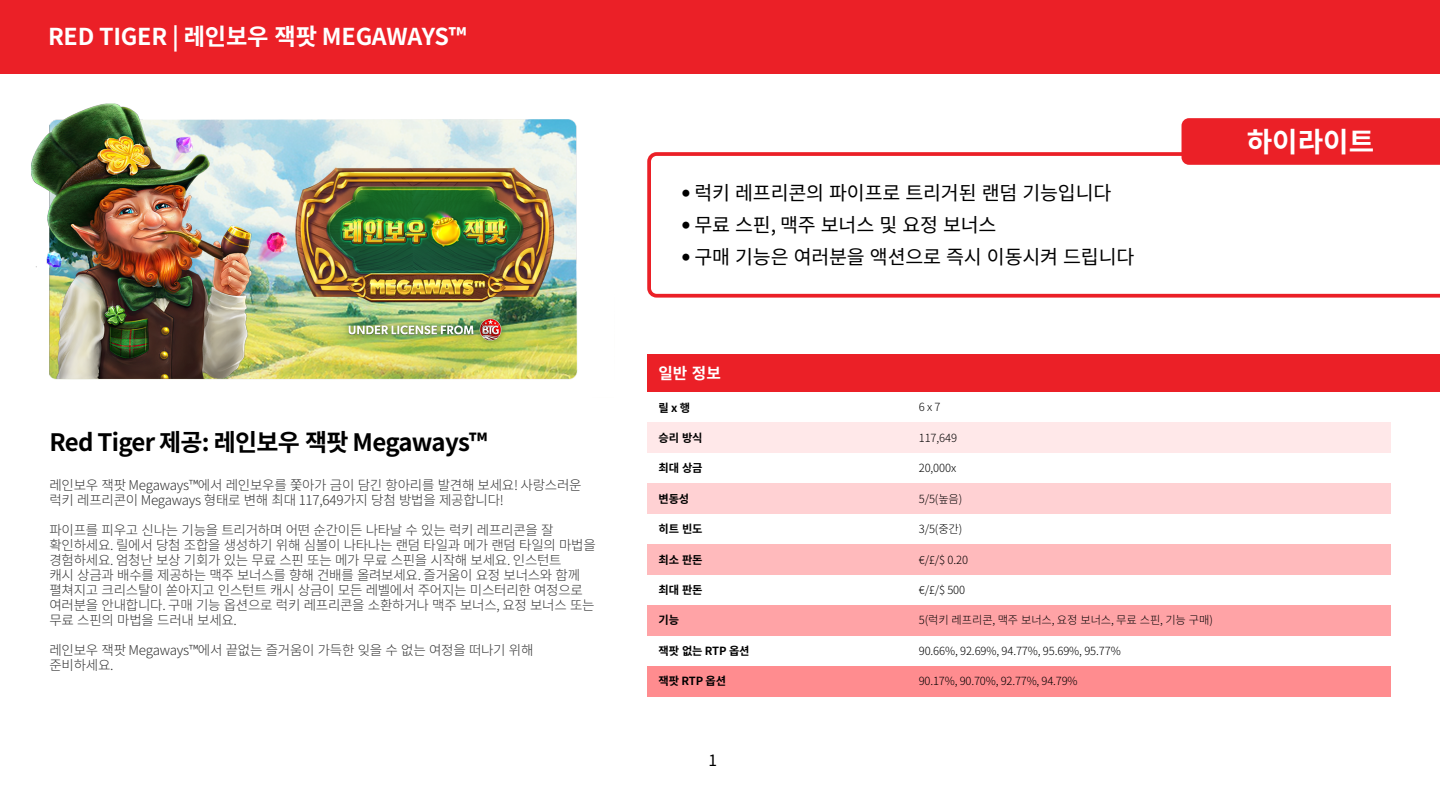
<style>
.page{position:relative;width:1440px;height:810px;background:#fff}
.page>*{position:absolute;margin:0;border:0;box-sizing:border-box;transform-origin:0 0}
.t1{font:700 27.75px "Noto Sans CJ Ktc";color:#fff}
.t2{font:700 24px "Noto Sans CJ Ktc";letter-spacing:-.03em;color:#000}
.t3{font:700 23.25px "Noto Sans CJ Ktc";letter-spacing:-.01em;color:#fff}
.t4{font:19.5px "Noto Sans CJ Ktc";letter-spacing:-.01em;color:#000}
.t5{font:700 15.75px "Noto Sans CJ Ktc";color:#fff}
.t6{font:15.6px "Noto Sans CJ Ktc";color:#000}
.t7{font:300 13.5px/15px "Noto Sans CJ Ktc";letter-spacing:-.02em;color:#333}
.t8{font:300 11.25px "Noto Sans CJ Ktc";letter-spacing:-.01em;color:#000}
.t9{font:700 11.25px "Noto Sans CJ Ktc";letter-spacing:-.01em;color:#000}
.s1{font-family:"Avenir"}
</style>
<div class="page">
<div style="left:647px;top:666px;width:743px;height:30px;background:#ff8c8f"></div>
<div style="left:647px;top:483px;width:743px;height:31px;background:#ffd1d3"></div>
<div style="left:647px;top:544px;width:743px;height:31px;background:#ffbabc"></div>
<div style="left:647px;top:605px;width:743px;height:31px;background:#ffa3a6"></div>
<div style="left:647px;top:422px;width:743px;height:31px;background:#ffe8e9"></div>
<img style="left:31px;top:103px;width:547px;height:277px">
<svg style="left:647px;top:152px;width:793px;height:146px"></svg>
<div style="left:1182px;top:118px;width:258px;height:47px;background:#eb2027"></div>
<div style="left:647px;top:355px;width:793px;height:37px;background:#eb2027"></div>
<div style="left:0;top:0;width:1440px;height:74px;background:#eb2027"></div>
<h3 class="t3" style="left:48px;top:24px;width:420px">RED TIGER | 레인보우 잭팟 MEGAWAYS™</h3>
<h2 class="t2" style="left:50px;top:429px;width:440px">Red Tiger 제공: 레인보우 잭팟 Megaways™</h2>
<p class="t7" style="left:50px;top:478px;width:534px">레인보우 잭팟 Megaways™에서 레인보우를 쫓아가 금이 담긴 항아리를 발견해 보세요! 사랑스러운 럭키 레프리콘이 Megaways 형태로 변해 최대 117,649가지 당첨 방법을 제공합니다!</p>
<p class="t7" style="left:50px;top:523px;width:548px">파이프를 피우고 신나는 기능을 트리거하며 어떤 순간이든 나타날 수 있는 럭키 레프리콘을 잘 확인하세요. 릴에서 당첨 조합을 생성하기 위해 심볼이 나타나는 랜덤 타일과 메가 랜덤 타일의 마법을 경험하세요. 엄청난 보상 기회가 있는 무료 스핀 또는 메가 무료 스핀을 시작해 보세요. 인스턴트<br>캐시 상금과 배수를 제공하는 맥주 보너스를 향해 건배를 올려보세요. 즐거움이 요정 보너스와 함께 펼쳐지고 크리스탈이 쏟아지고 인스턴트 캐시 상금이 모든 레벨에서 주어지는 미스터리한 여정으로 여러분을 안내합니다. 구매 기능 옵션으로 럭키 레프리콘을 소환하거나 맥주 보너스, 요정 보너스 또는 무료 스핀의 마법을 드러내 보세요.</p>
<p class="t7" style="left:50px;top:643px;width:486px">레인보우 잭팟 Megaways™에서 끝없는 즐거움이 가득한 잊을 수 없는 여정을 떠나기 위해 준비하세요.</p>
<h3 class="t4" style="left:681px;top:182px;width:432px"><span class="s1">•</span> 럭키 레프리콘의 파이프로 트리거된 랜덤 기능입니다</h3>
<h3 class="t4" style="left:681px;top:214px;width:317px"><span class="s1">•</span> 무료 스핀, 맥주 보너스 및 요정 보너스</h3>
<h3 class="t4" style="left:681px;top:246px;width:455px"><span class="s1">•</span> 구매 기능은 여러분을 액션으로 즉시 이동시켜 드립니다</h3>
<h1 class="t1" style="left:1247px;top:126px;width:129px">하이라이트</h1>
<p class="t5" style="left:659px;top:365px;width:64px">일반 정보</p>
<p class="t9" style="left:658px;top:401px;width:33px">릴 x 행</p>
<p class="t8" style="left:919px;top:401px;width:23px">6 x 7</p>
<p class="t9" style="left:658px;top:432px;width:46px">승리 방식</p>
<p class="t8" style="left:919px;top:431px;width:40px">117,649</p>
<p class="t9" style="left:658px;top:462px;width:46px">최대 상금</p>
<p class="t8" style="left:919px;top:462px;width:39px">20,000x</p>
<p class="t9" style="left:658px;top:492px;width:32px">변동성</p>
<p class="t9" style="left:658px;top:523px;width:46px">히트 빈도</p>
<p class="t9" style="left:658px;top:553px;width:46px">최소 판돈</p>
<p class="t9" style="left:658px;top:584px;width:46px">최대 판돈</p>
<p class="t8" style="left:919px;top:492px;width:45px">5/5(높음)</p>
<p class="t8" style="left:919px;top:523px;width:45px">3/5(중간)</p>
<p class="t8" style="left:919px;top:553px;width:51px">€/£/$ 0.20</p>
<p class="t8" style="left:919px;top:584px;width:48px">€/£/$ 500</p>
<p class="t9" style="left:658px;top:614px;width:22px">기능</p>
<p class="t8" style="left:919px;top:614px;width:296px">5(럭키 레프리콘, 맥주 보너스, 요정 보너스, 무료 스핀, 기능 구매)</p>
<p class="t9" style="left:658px;top:644px;width:93px">잭팟 없는 RTP 옵션</p>
<p class="t9" style="left:658px;top:675px;width:69px">잭팟 RTP 옵션</p>
<p class="t8" style="left:919px;top:644px;width:203px">90.66%, 92.69%, 94.77%, 95.69%, 95.77%</p>
<p class="t8" style="left:919px;top:675px;width:160px">90.17%, 90.70%, 92.77%, 94.79%</p>
<p class="t6" style="left:709px;top:751px;width:10px">1</p>
</div>
